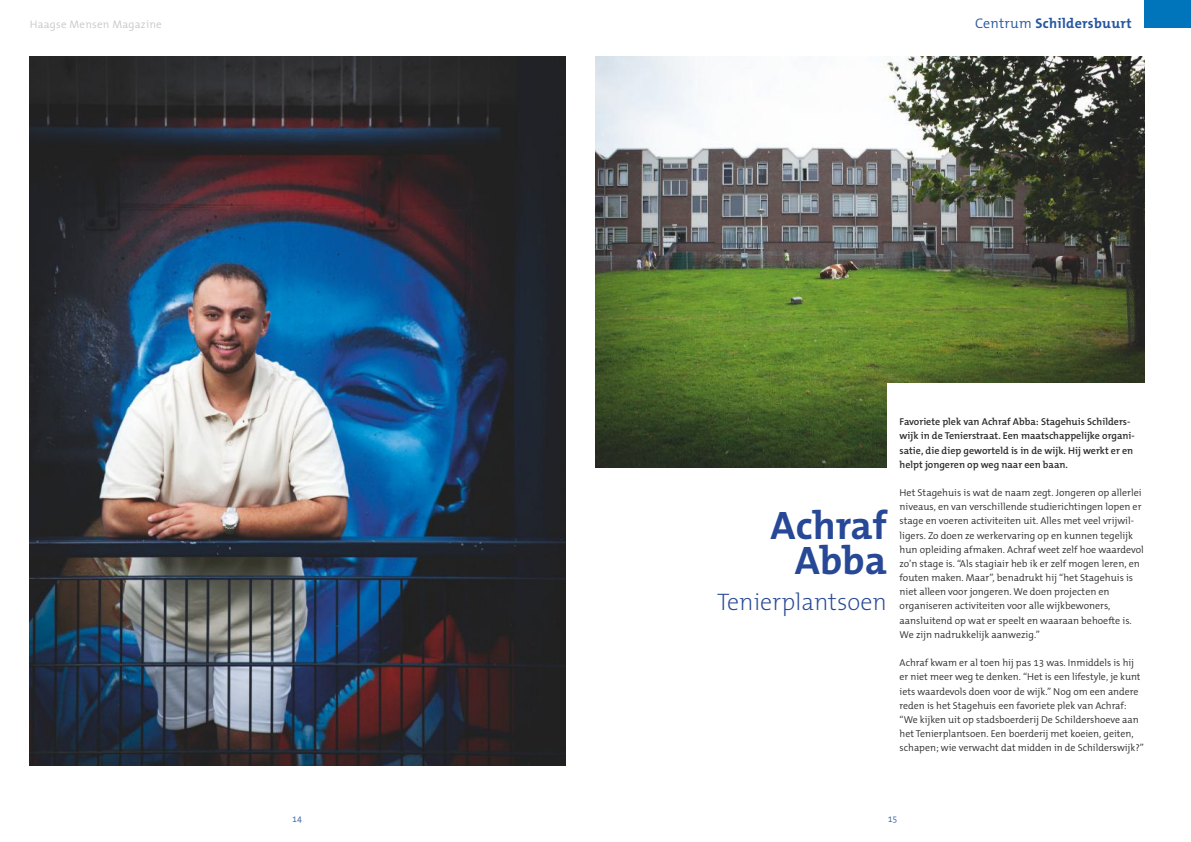
<style>
.page{position:relative;width:1191px;height:842px;background:#fff}
.page>*{position:absolute;margin:0;border:0;box-sizing:border-box;transform-origin:0 0}
.t1{font:700 40px/35.4px "The Mix B W7";color:#264896;text-align:right}
.t2{font:200 24px "The Mix B W2";color:#264896}
.t3{font:700 14px "The Mix B W7";letter-spacing:.02em;color:#2556a1}
.t4{font:300 11px "The Mix B W4";letter-spacing:.02em;color:#c6c7c7}
.t5{font:300 10px/14.2px "The Mix B W4";color:#2b2b2a}
.t6{font:600 10px/14.2px "The Mix B W6";color:#2b2b2a}
.t7{font:300 9px "The Mix B W4";color:#2556a1}
.s1{font-family:"The Mix B W4";font-weight:300}
</style>
<div class="page">
<div style="left:1144px;top:0;width:47px;height:28px;background:#0075bc"></div>
<img style="left:30px;top:57px;width:536px;height:708px">
<img style="left:595px;top:57px;width:549px;height:411px">
<div style="left:887px;top:383px;width:304px;height:127px;background:#fff"></div>
<p class="t4" style="left:30px;top:18px;width:133px">Haagse Mensen Magazine</p>
<h3 class="t3" style="left:975px;top:15px;width:158px"><span class="s1">Centrum</span> Schildersbuurt</h3>
<h1 class="t1" style="left:770px;top:508px;width:118px">Achraf<br>Abba</h1>
<h2 class="t2" style="left:717px;top:586px;width:171px">Tenierplantsoen</h2>
<p class="t6" style="left:899px;top:415px;width:237px">Favoriete plek van Achraf Abba: Stagehuis Schilders&shy;wijk in de Tenierstraat. Een maatschappelijke organi&shy;satie, die diep geworteld is in de wijk. Hij werkt er en helpt jongeren op weg naar een baan.</p>
<p class="t5" style="left:899px;top:486px;width:246px">Het Stagehuis is wat de naam zegt. Jongeren op allerlei niveaus, en van verschillende studierichtingen lopen er stage en voeren activiteiten uit. Alles met veel vrijwil&shy;ligers. Zo doen ze werkervaring op en kunnen tegelijk hun opleiding afmaken. Achraf weet zelf hoe waardevol zo’n stage is. “Als stagiair heb ik er zelf mogen leren, en fouten maken. Maar”, benadrukt hij “het Stagehuis is niet alleen voor jongeren. We doen projecten en organiseren activiteiten voor alle wijkbewoners, aansluitend op wat er speelt en waaraan behoefte is.<br>We zijn nadrukkelijk aanwezig.”</p>
<p class="t5" style="left:899px;top:656px;width:246px">Achraf kwam er al toen hij pas 13 was. Inmiddels is hij er niet meer weg te denken. “Het is een lifestyle, je kunt iets waardevols doen voor de wijk.” Nog om een andere reden is het Stagehuis een favoriete plek van Achraf: “We kijken uit op stadsboerderij De Schildershoeve aan het Tenierplantsoen. Een boerderij met koeien, geiten, schapen; wie verwacht dat midden in de Schilderswijk?”</p>
<p class="t7" style="left:292px;top:813px;width:11px">14</p>
<p class="t7" style="left:887px;top:813px;width:11px">15</p>
</div>
